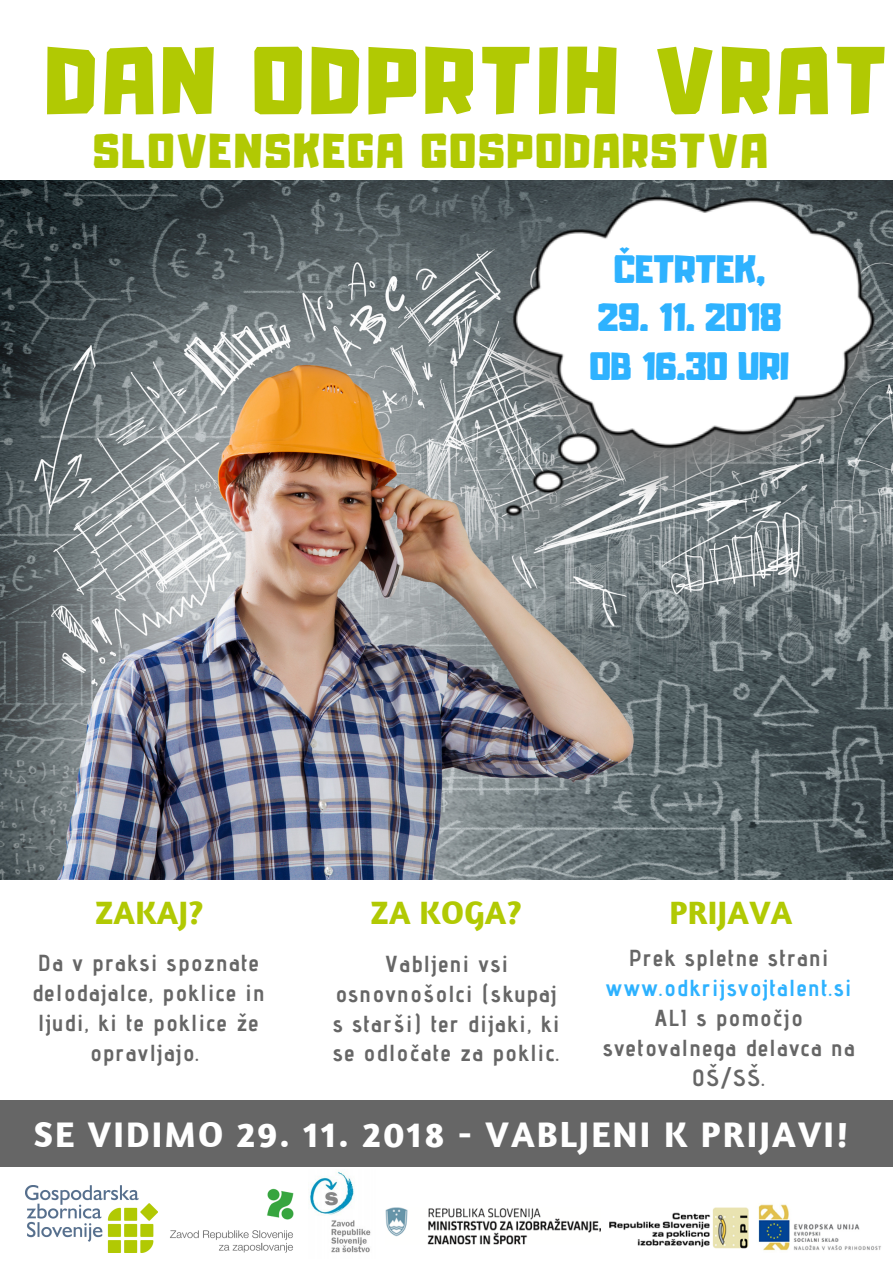
<style>
.page{position:relative;width:893px;height:1263px;background:#fff}
.page>*{position:absolute;margin:0;border:0;box-sizing:border-box;transform-origin:0 0}
.t1{font:84.45px "Adumu";letter-spacing:.07em;color:#b1c903}
.t2{font:43.05px "Adumu";letter-spacing:.06em;color:#b1c903}
.t3{font:700 36.45px "Amaranth";letter-spacing:.06em;color:#fff}
.t4{font:34.72px/48.4px "Adumu";color:#2eb2ff}
.t5{font:700 33.08px "Amaranth";letter-spacing:.01em;color:#b1c903}
.t6{font:700 23.17px/29.8px "Advent Pro";letter-spacing:.06em;color:#666;text-align:center}
.t7{font:700 23.17px "Advent Pro";letter-spacing:.06em;color:#2eb2ff}
</style>
<div class="page">
<img style="left:0;top:181px;width:893px;height:699px">
<img style="left:385px;top:1204px;width:496px;height:47px">
<img style="left:26px;top:1185px;width:131px;height:68px">
<img style="left:170px;top:1188px;width:124px;height:65px">
<img style="left:309px;top:1169px;width:62px;height:84px">
<img style="left:466px;top:187px;width:427px;height:395px">
<div style="left:0;top:1100px;width:893px;height:67px;background:#666"></div>
<h1 class="t1" style="left:45px;top:10px;width:842px">DAN ODPRTIH VRAT</h1>
<h2 class="t2" style="left:93px;top:115px;width:676px">SLOVENSKEGA GOSPODARSTVA</h2>
<h3 class="t4" style="left:614px;top:242px;width:152px">ČETRTEK,</h3>
<h3 class="t4" style="left:590px;top:291px;width:201px">29. 11. 2018<br>OB 16.30 URI</h3>
<h3 class="t5" style="left:95px;top:892px;width:110px">ZAKAJ?</h3>
<h3 class="t5" style="left:669px;top:892px;width:125px">PRIJAVA</h3>
<p class="t6" style="left:629px;top:943px;width:201px">Prek spletne strani</p>
<p class="t7" style="left:606px;top:974px;width:247px">www.odkrijsvojtalent.si</p>
<p class="t6" style="left:603px;top:1002px;width:253px">ALI s pomočjo svetovalnega delavca na<br>OŠ/SŠ.</p>
<h3 class="t5" style="left:371px;top:892px;width:153px">ZA KOGA?</h3>
<p class="t6" style="left:32px;top:948px;width:234px">Da v praksi spoznate delodajalce, poklice in ljudi, ki te poklice že opravljajo.</p>
<p class="t6" style="left:333px;top:948px;width:228px">Vabljeni vsi osnovnošolci (skupaj s starši) ter dijaki, ki se odločate za poklic.</p>
<h3 class="t3" style="left:34px;top:1111px;width:816px">SE VIDIMO 29. 11. 2018 - VABLJENI K PRIJAVI!</h3>
</div>
